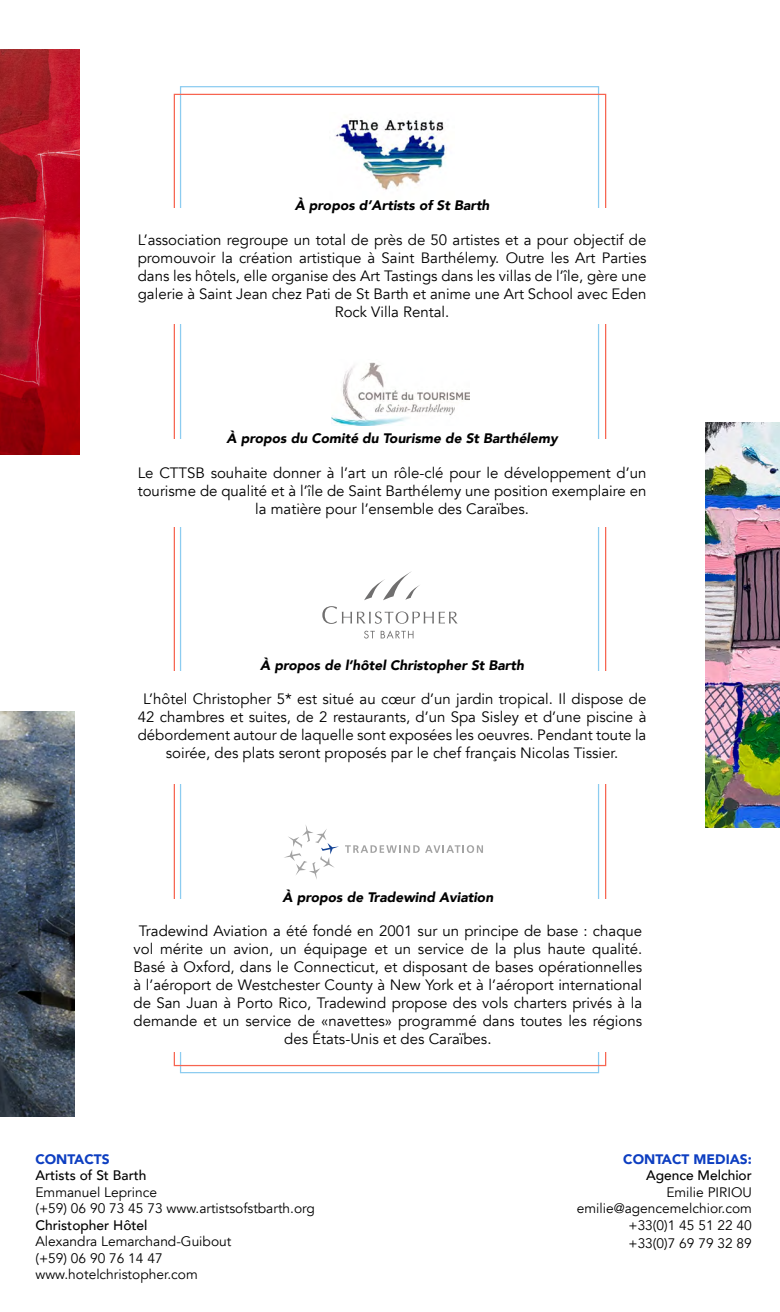
<style>
.page{position:relative;width:780px;height:1312px;background:#fff}
.page>*{position:absolute;margin:0;border:0;box-sizing:border-box;transform-origin:0 0}
.t1{font:15px/18px "Avenir";color:#000;text-align:center}
.t2{font:13.75px/16.5px "Avenir";color:#000}
.t3{font:italic 900 13.75px "Avenir";color:#000}
.t4{font:500 13.75px "Avenir";color:#000}
.t5{font:900 13.75px "Avenir";color:#0d3ec1}
</style>
<div class="page">
<img style="left:1px;top:49px;width:78px;height:405px">
<img style="left:705px;top:422px;width:75px;height:405px">
<img style="left:0;top:711px;width:75px;height:405px">
<img style="left:335px;top:120px;width:111px;height:70px">
<img style="left:331px;top:362px;width:138px;height:63px">
<svg style="left:322px;top:606px;width:135px;height:17px"></svg>
<svg style="left:364px;top:571px;width:56px;height:29px"></svg>
<svg style="left:364px;top:630px;width:49px;height:8px"></svg>
<svg style="left:284px;top:825px;width:55px;height:54px"></svg>
<svg style="left:345px;top:845px;width:74px;height:7px"></svg>
<svg style="left:425px;top:845px;width:58px;height:7px"></svg>
<p class="t3" style="left:295px;top:194px;width:196px">À propos d’Artists of St Barth</p>
<p class="t1" style="left:138px;top:231px;width:510px">L’association regroupe un total de près de 50 artistes et a pour objectif de promouvoir la création artistique à Saint Barthélemy. Outre les Art Parties dans les hôtels, elle organise des Art Tastings dans les villas de l’île, gère une galerie à Saint Jean chez Pati de St Barth et anime une Art School avec Eden Rock Villa Rental.</p>
<p class="t3" style="left:226px;top:427px;width:332px">À propos du Comité du Tourisme de St Barthélemy</p>
<p class="t1" style="left:138px;top:464px;width:510px">Le CTTSB souhaite donner à l’art un rôle-clé pour le développement d’un tourisme de qualité et à l’île de Saint Barthélemy une position exemplaire en la matière pour l’ensemble des Caraïbes.</p>
<p class="t3" style="left:260px;top:653px;width:265px">À propos de l’hôtel Christopher St Barth</p>
<p class="t1" style="left:138px;top:690px;width:510px">L’hôtel Christopher 5* est situé au cœur d’un jardin tropical. Il dispose de 42 chambres et suites, de 2 restaurants, d’un Spa Sisley et d’une piscine à débordement autour de laquelle sont exposées les oeuvres. Pendant toute la soirée, des plats seront proposés par le chef français Nicolas Tissier.</p>
<p class="t3" style="left:282px;top:885px;width:212px">À propos de Tradewind Aviation</p>
<p class="t1" style="left:133px;top:922px;width:510px">Tradewind Aviation a été fondé en 2001 sur un principe de base : chaque vol mérite un avion, un équipage et un service de la plus haute qualité.<br>Basé à Oxford, dans le Connecticut, et disposant de bases opérationnelles à l’aéroport de Westchester County à New York et à l’aéroport international de San Juan à Porto Rico, Tradewind propose des vols charters privés à la demande et un service de «navettes» programmé dans toutes les régions des États-Unis et des Caraïbes.</p>
<p class="t5" style="left:35px;top:1146px;width:76px">CONTACTS</p>
<p class="t4" style="left:35px;top:1162px;width:113px">Artists of St Barth</p>
<p class="t2" style="left:35px;top:1183px;width:281px">Emmanuel Leprince<br>(+59) 06 90 73 45 73 www.artistsofstbarth.org</p>
<p class="t4" style="left:35px;top:1212px;width:114px">Christopher Hôtel</p>
<p class="t2" style="left:35px;top:1232px;width:197px">Alexandra Lemarchand-Guibout (+59) 06 90 76 14 47 www.hotelchristopher.com</p>
<p class="t5" style="left:623px;top:1146px;width:130px">CONTACT MEDIAS:</p>
<p class="t4" style="left:646px;top:1162px;width:107px">Agence Melchior</p>
<p class="t2" style="left:576px;top:1183px;width:177px;text-align:right">Emilie PIRIOU emilie@agencemelchior.com +33(0)1 45 51 22 40</p>
<p class="t2" style="left:628px;top:1234px;width:125px">+33(0)7 69 79 32 89</p>
</div>
